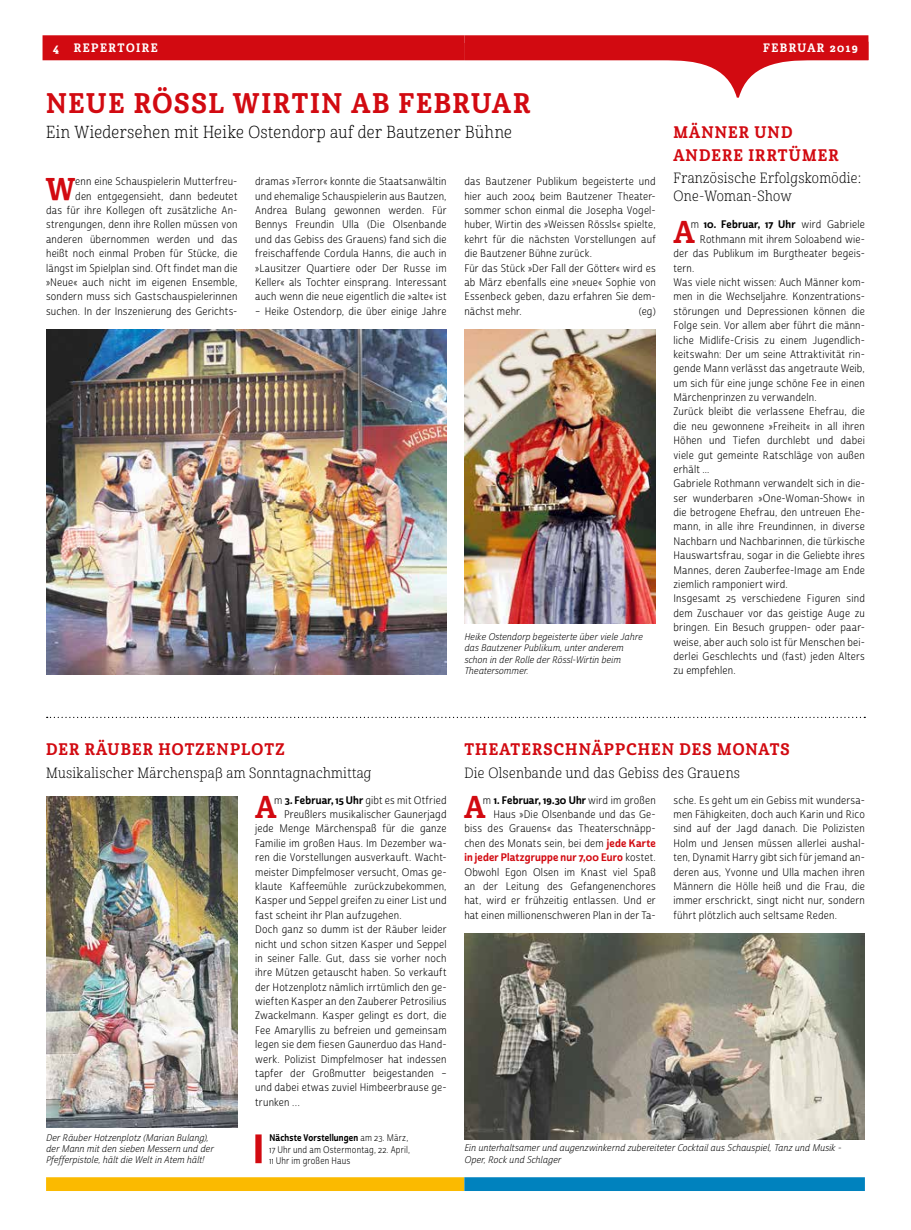
<style>
.page{position:relative;width:911px;height:1230px;background:#fff}
.page>*{position:absolute;margin:0;border:0;box-sizing:border-box;transform-origin:0 0}
.t1{font:30.5px "Cabrito Con Bol";color:#d20a11}
.t2{font:27.5px "Cabrito Con Bol";letter-spacing:.06em;color:#d20a11}
.t3{font:16.88px "Cabrito Con Lig";letter-spacing:.025em;color:#000}
.t4{font:16.25px/22.5px "Cabrito Con Bol";letter-spacing:.07em;color:#d20a11}
.t5{font:14.38px/17.5px "Cabrito Con Lig";letter-spacing:.025em;color:#000}
.t6{font:11.88px "Cabrito Con Bol";letter-spacing:.125em;color:#fff}
.t7{font:10.62px/14.4px "Cabrito Sans Con Boo";letter-spacing:.015em;color:#000;text-align:justify}
.t8{font:10.62px "Cabrito Sans Con Bol";letter-spacing:.02em;color:#000}
.t9{font:10.62px "Cabrito Sans Con Bol";letter-spacing:.02em;color:#d20a11}
.t10{font:9.38px/11.2px "Cabrito Sans Con Boo It";letter-spacing:.01em;color:#000}
.t11{font:9.38px/11.2px "Cabrito Sans Con Boo";letter-spacing:.02em;color:#000;scale:.95 1}
.t12{font:9.38px "Cabrito Sans Con Bol";letter-spacing:.015em;color:#000;scale:.95 1}
.s1{font-family:"Cabrito Sans Con Boo"}
.s2{font-family:"Cabrito Sans Con Bol"}
.s3{font-family:"Cabrito Sans Con Bol";color:#d20a11}
.s4{font-family:"Cabrito Sans Con Boo";color:#000}
</style>
<div class="page">
<svg style="left:464px;top:60px;width:404px;height:38px"></svg>
<div style="left:464px;top:35px;width:404px;height:25px;background:#d20a11"></div>
<div style="left:43px;top:35px;width:421px;height:25px;background:#d20a11"></div>
<div style="left:46px;top:1177px;width:418px;height:14px;background:#fbba00"></div>
<div style="left:464px;top:1177px;width:401px;height:14px;background:#0082be"></div>
<svg style="left:47px;top:717px;width:818px;height:1px"></svg>
<img style="left:464px;top:329px;width:192px;height:295px">
<img style="left:46px;top:329px;width:400px;height:345px">
<img style="left:464px;top:933px;width:401px;height:206px">
<img style="left:46px;top:796px;width:191px;height:331px">
<div style="left:255px;top:1134px;width:7px;height:29px;background:#d20a11"></div>
<p class="t6" style="left:53px;top:40px;width:7px">4</p>
<p class="t6" style="left:74px;top:40px;width:85px">REPERTOIRE</p>
<p class="t6" style="left:763px;top:40px;width:96px">FEBRUAR 2019</p>
<h2 class="t2" style="left:46px;top:86px;width:486px">NEUE RÖSSL WIRTIN AB FEBRUAR</h2>
<h3 class="t3" style="left:46px;top:122px;width:467px">Ein Wiedersehen mit Heike Ostendorp auf der Bautzener Bühne</h3>
<h1 class="t1" style="left:46px;top:170px;width:30px">W</h1>
<h3 class="t4" style="left:673px;top:121px;width:167px">MÄNNER UND<br>ANDERE IRRTÜMER</h3>
<h3 class="t5" style="left:673px;top:170px;width:189px">Französische Erfolgskomödie:<br>One-Woman-Show</h3>
<h1 class="t1" style="left:673px;top:213px;width:22px">A</h1>
<p class="t7" style="left:46px;top:175px;width:193px;text-align:right">enn eine Schauspielerin Mutterfreu-<br>den entgegensieht, dann bedeutet<br>das für ihre Kollegen oft zusätzliche An&shy;strengungen, denn ihre Rollen müssen von anderen übernommen werden und das heißt noch einmal Proben für Stücke, die längst im Spielplan sind. Oft findet man die »Neue« auch nicht im eigenen Ensemble, sondern muss sich Gastschauspielerinnen suchen. In der Inszenierung des Gerichts-</p>
<p class="t7" style="left:255px;top:175px;width:193px">dramas »Terror« konnte die Staatsanwältin und ehemalige Schauspielerin aus Bautzen, Andrea Bulang gewonnen werden. Für Bennys Freundin Ulla (Die Olsenbande und das Gebiss des Grauens) fand sich die freischaffende Cordula Hanns, die auch in »Lausitzer Quartiere oder Der Russe im Keller« als Tochter einsprang. Interessant auch wenn die neue eigentlich die »alte« ist</p>
<p class="t7" style="left:255px;top:304px;width:193px">– Heike Ostendorp, die über einige Jahre</p>
<p class="t7" style="left:464px;top:175px;width:193px;text-align:left">das Bautzener Publikum begeisterte und hier auch 2004 beim Bautzener Theater&shy;sommer schon einmal die Josepha Vogel&shy;huber, Wirtin des »Weissen Rössls« spielte, kehrt für die nächsten Vorstellungen auf die Bautzener Bühne zurück.<br>Für das Stück »Der Fall der Götter« wird es ab März ebenfalls eine »neue« Sophie von Essenbeck geben, dazu erfahren Sie dem&shy;nächst mehr.</p>
<p class="t8" style="left:690px;top:218px;width:176px"><span class="s1">m</span> 10. Februar, 17 Uhr <span class="s1">wird Gabriele</span></p>
<p class="t7" style="left:673px;top:232px;width:193px;text-align:left;text-indent:26px">Rothmann mit ihrem Soloabend wie&shy;der das Publikum im Burgtheater begeis&shy;tern.<br>Was viele nicht wissen: Auch Männer kom&shy;men in die Wechseljahre. Konzentrations&shy;störungen und Depressionen können die Folge sein. Vor allem aber führt die männ&shy;liche Midlife-Crisis zu einem Jugendlich&shy;keitswahn: Der um seine Attraktivität rin&shy;gende Mann verlässt das angetraute Weib, um sich für eine junge schöne Fee in einen Märchenprinzen zu verwandeln.<br>Zurück bleibt die verlassene Ehefrau, die die neu gewonnene »Freiheit« in all ihren Höhen und Tiefen durchlebt und dabei viele gut gemeinte Ratschläge von außen erhält ...<br>Gabriele Rothmann verwandelt sich in die&shy;ser wunderbaren »One-Woman-Show« in die betrogene Ehefrau, den untreuen Ehe&shy;mann, in alle ihre Freundinnen, in diverse Nachbarn und Nachbarinnen, die türkische Hauswartsfrau, sogar in die Geliebte ihres Mannes, deren Zauberfee-Image am Ende ziemlich ramponiert wird.<br>Insgesamt 25 verschiedene Figuren sind dem Zuschauer vor das geistige Auge zu bringen. Ein Besuch gruppen- oder paar&shy;weise, aber auch solo ist für Menschen bei&shy;derlei Geschlechts und (fast) jeden Alters zu empfehlen.</p>
<p class="t7" style="left:639px;top:304px;width:18px">(eg)</p>
<p class="t10" style="left:464px;top:631px;width:180px">Heike Ostendorp begeisterte über viele Jahre das Bautzener Publikum, unter anderem schon in der Rolle der Rössl-Wirtin beim Theatersommer.</p>
<h3 class="t4" style="left:46px;top:738px;width:240px">DER RÄUBER HOTZENPLOTZ</h3>
<h3 class="t5" style="left:46px;top:764px;width:327px">Musikalischer Märchenspaß am Sonntagnachmittag</h3>
<h3 class="t4" style="left:464px;top:738px;width:327px">THEATERSCHNÄPPCHEN DES MONATS</h3>
<h3 class="t5" style="left:464px;top:764px;width:277px">Die Olsenbande und das Gebiss des Grauens</h3>
<p class="t10" style="left:46px;top:1131px;width:169px">Der Räuber Hotzenplotz (Marian Bulang), der Mann mit den sieben Messern und der<br>Pfefferpistole, hält die Welt in Atem hält!</p>
<h1 class="t1" style="left:255px;top:788px;width:22px">A</h1>
<p class="t7" style="left:274px;top:793px;width:174px">m <span class="s2">3. Februar, 15 Uhr</span> gibt es mit Otfried</p>
<p class="t7" style="left:284px;top:807px;width:164px">Preußlers musikalischer Gaunerjagd</p>
<p class="t7" style="left:255px;top:822px;width:193px">jede Menge Märchenspaß für die ganze</p>
<p class="t7" style="left:255px;top:836px;width:193px">Familie im großen Haus. Im Dezember wa-</p>
<p class="t7" style="left:255px;top:850px;width:193px">ren die Vorstellungen ausverkauft. Wacht-</p>
<p class="t7" style="left:255px;top:865px;width:193px">meister Dimpfelmoser versucht, Omas ge-</p>
<p class="t7" style="left:255px;top:879px;width:193px">klaute Kaffeemühle zurückzubekommen,</p>
<p class="t7" style="left:255px;top:893px;width:193px">Kasper und Seppel greifen zu einer List und</p>
<p class="t7" style="left:255px;top:908px;width:148px">fast scheint ihr Plan aufzugehen.</p>
<p class="t7" style="left:255px;top:922px;width:193px">Doch ganz so dumm ist der Räuber leider</p>
<p class="t7" style="left:255px;top:937px;width:193px">nicht und schon sitzen Kasper und Seppel</p>
<p class="t7" style="left:255px;top:951px;width:193px">in seiner Falle. Gut, dass sie vorher noch</p>
<p class="t7" style="left:255px;top:965px;width:193px">ihre Mützen getauscht haben. So verkauft</p>
<p class="t7" style="left:255px;top:980px;width:193px">der Hotzenplotz nämlich irrtümlich den ge-</p>
<p class="t7" style="left:255px;top:994px;width:193px">wieften Kasper an den Zauberer Petrosilius</p>
<p class="t7" style="left:255px;top:1008px;width:193px">Zwackelmann. Kasper gelingt es dort, die</p>
<p class="t7" style="left:255px;top:1023px;width:193px">Fee Amaryllis zu befreien und gemeinsam</p>
<p class="t7" style="left:255px;top:1037px;width:193px">legen sie dem fiesen Gaunerduo das Hand-</p>
<p class="t7" style="left:255px;top:1052px;width:193px">werk. Polizist Dimpfelmoser hat indessen</p>
<p class="t7" style="left:255px;top:1066px;width:193px">tapfer der Großmutter beigestanden –</p>
<p class="t7" style="left:255px;top:1080px;width:193px">und dabei etwas zuviel Himbeerbrause ge-</p>
<p class="t7" style="left:255px;top:1095px;width:46px">trunken …</p>
<p class="t12" style="left:269px;top:1132px;width:148px">Nächste Vorstellungen <span class="s1">am 23. März,</span></p>
<p class="t11" style="left:269px;top:1143px;width:149px">17 Uhr und am Ostermontag, 22. April,<br>11 Uhr im großen Haus</p>
<h1 class="t1" style="left:464px;top:788px;width:22px">A</h1>
<p class="t8" style="left:483px;top:793px;width:174px"><span class="s1">m</span> 1. Februar, 19.30 Uhr <span class="s1">wird im großen</span></p>
<p class="t7" style="left:464px;top:807px;width:193px;text-indent:29px">Haus »Die Olsenbande und das Ge&shy;biss des Grauens« das Theaterschnäpp&shy;chen des Monats sein, bei dem <span class="s3">jede Karte</span></p>
<p class="t9" style="left:464px;top:850px;width:193px">in jeder Platzgruppe nur 7,00 Euro <span class="s4">kostet.</span></p>
<p class="t7" style="left:464px;top:865px;width:193px">Obwohl Egon Olsen im Knast viel Spaß an der Leitung des Gefangenenchores hat, wird er frühzeitig entlassen. Und er hat einen millionenschweren Plan in der Ta-</p>
<p class="t7" style="left:673px;top:793px;width:193px">sche. Es geht um ein Gebiss mit wundersa&shy;men Fähigkeiten, doch auch Karin und Rico sind auf der Jagd danach. Die Polizisten Holm und Jensen müssen allerlei aushal&shy;ten, Dynamit Harry gibt sich für jemand an&shy;deren aus, Yvonne und Ulla machen ihren Männern die Hölle heiß und die Frau, die immer erschrickt, singt nicht nur, sondern führt plötzlich auch seltsame Reden.</p>
<p class="t10" style="left:464px;top:1142px;width:379px">Ein unterhaltsamer und augenzwinkernd zubereiteter Cocktail aus Schauspiel, Tanz und Musik -<br>Oper, Rock und Schlager</p>
</div>
